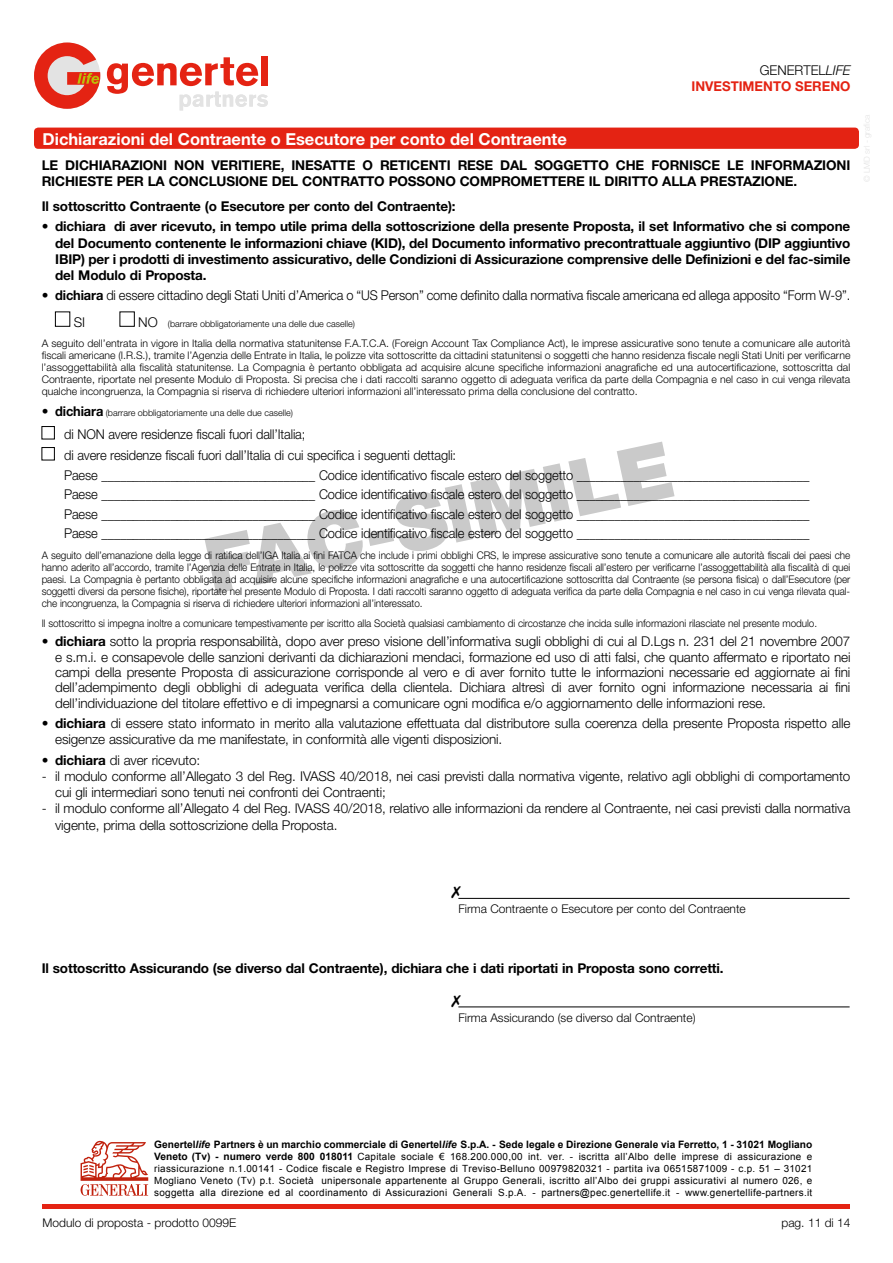
<style>
.page{position:relative;width:893px;height:1263px;background:#fff}
.page>*{position:absolute;margin:0;border:0;box-sizing:border-box;transform-origin:0 0}
.t1{font:700 16.5px "Helvetica Neue";color:#fff}
.t2{font:300 13.5px/15.3px "Helvetica Neue";letter-spacing:-.01em;color:#000}
.t3{font:700 13.5px/16.2px "Helvetica Neue";letter-spacing:-.01em;color:#000}
.t4{font:300 13.5px/19.5px "Helvetica Neue";letter-spacing:-.01em;color:#000;scale:.95 1}
.t5{font:700 13.5px/16.2px "Helvetica Neue";color:#e42313;text-align:right}
.t6{font:300 12px "Helvetica Neue";color:#000}
.t7{font:300 10.5px/12px "Helvetica Neue";letter-spacing:-.01em;color:#000;text-align:justify;scale:.95 1}
.t8{font:300 10.5px/12px "Helvetica Neue";letter-spacing:-.01em;color:#000;text-align:justify}
.t9{font:700 10.2px "Arial";color:#000}
.t10{font:9.9px/11.9px "Arial";letter-spacing:.03em;color:#000;text-align:justify}
.t11{font:300 9px "Helvetica Neue";color:#000}
.s1{font-weight:300;color:#000}
.s2{font-weight:300;font-style:italic;color:#000}
.s3{font-weight:300}
.s4{font-weight:700}
.s5{font-size:13.5px}
.s6{font-weight:700;font-size:13.5px}
.s7{font-style:italic}
.s8{font-weight:700;font-size:10.2px}
</style>
<div class="page">
<hr style="left:43px;top:1205px;width:807px;height:4px;background:#e42313">
<div style="left:261px;top:56px;width:7px;height:29px;background:#e42313"></div>
<svg style="left:107px;top:57px;width:161px;height:53px"></svg>
<svg style="left:34px;top:43px;width:66px;height:66px"></svg>
<svg style="left:81px;top:1141px;width:67px;height:55px"></svg>
<div style="left:34px;top:128px;width:825px;height:21px;background:#e42313;border-radius:4px"></div>
<div style="left:55px;top:312px;width:15px;height:14px;border:1px solid #000"></div>
<div style="left:42px;top:426px;width:13px;height:13px;border:1px solid #000"></div>
<div style="left:42px;top:447px;width:13px;height:13px;border:1px solid #000"></div>
<hr style="left:458px;top:898px;width:392px;height:1px;background:#000">
<hr style="left:458px;top:1007px;width:392px;height:1px;background:#000">
<svg style="left:204px;top:442px;width:471px;height:152px"></svg>
<p class="t5" style="left:691px;top:61px;width:160px"><span class="s1">GENERTEL</span><span class="s2">LIFE<br></span>INVESTIMENTO SERENO</p>
<p class="t1" style="left:43px;top:129px;width:526px">Dichiarazioni del Contraente o Esecutore per conto del Contraente</p>
<p class="t3" style="left:42px;top:157px;width:810px">LE DICHIARAZIONI NON VERITIERE, INESATTE O RETICENTI RESE DAL SOGGETTO CHE FORNISCE LE INFORMAZIONI<br>RICHIESTE PER LA CONCLUSIONE DEL CONTRATTO POSSONO COMPROMETTERE IL DIRITTO ALLA PRESTAZIONE.</p>
<p class="t3" style="left:42px;top:198px;width:415px">Il sottoscritto Contraente (o Esecutore per conto del Contraente):</p>
<p class="t3" style="left:55px;top:218px;width:797px;text-align:justify;text-indent:-14px"><span class="s3">•</span> dichiara di aver ricevuto, in tempo utile prima della sottoscrizione della presente Proposta, il set Informativo che si compone del Documento contenente le informazioni chiave (KID), del Documento informativo precontrattuale aggiuntivo (DIP aggiuntivo IBIP) per i prodotti di investimento assicurativo, delle Condizioni di Assicurazione comprensive delle Definizioni e del fac-simile del Modulo di Proposta.</p>
<p class="t2" style="left:74px;top:282px;width:778px;line-height:26.1px;text-indent:-32px">• <span class="s4">dichiara</span> di essere cittadino degli Stati Uniti d’America o “US Person” come definito dalla normativa fiscale americana ed allega apposito “Form W-9”.<br>SI</p>
<p class="t11" style="left:138px;top:318px;width:218px"><span class="s5">NO</span> (barrare obbligatoriamente una delle due caselle)</p>
<p class="t8" style="left:42px;top:337px;width:810px">A seguito dell’entrata in vigore in Italia della normativa statunitense F.A.T.C.A. (Foreign Account Tax Compliance Act), le imprese assicurative sono tenute a comunicare alle autorità fiscali americane (I.R.S.), tramite l’Agenzia delle Entrate in Italia, le polizze vita sottoscritte da cittadini statunitensi o soggetti che hanno residenza fiscale negli Stati Uniti per verificarne l’assoggettabilità alla fiscalità statunitense. La Compagnia è pertanto obbligata ad acquisire alcune specifiche informazioni anagrafiche ed una autocertificazione, sottoscritta dal Contraente, riportate nel presente Modulo di Proposta. Si precisa che i dati raccolti saranno oggetto di adeguata verifica da parte della Compagnia e nel caso in cui venga rilevata qualche incongruenza, la Compagnia si riserva di richiedere ulteriori informazioni all’interessato prima della conclusione del contratto.</p>
<p class="t11" style="left:42px;top:407px;width:253px"><span class="s5">•</span> <span class="s6">dichiara</span> (barrare obbligatoriamente una delle due caselle)</p>
<p class="t4" style="left:64px;top:424px;width:414px;line-height:21px">di NON avere residenze fiscali fuori dall’Italia;<br>di avere residenze fiscali fuori dall’Italia di cui specifica i seguenti dettagli:</p>
<p class="t4" style="left:64px;top:465px;width:786px;text-align:justify">Paese __________________________________ Codice identificativo fiscale estero del soggetto _____________________________________ Paese __________________________________ Codice identificativo fiscale estero del soggetto _____________________________________ Paese __________________________________ Codice identificativo fiscale estero del soggetto _____________________________________ Paese __________________________________ Codice identificativo fiscale estero del soggetto _____________________________________</p>
<p class="t7" style="left:42px;top:549px;width:853px">A seguito dell’emanazione della legge di ratifica dell’IGA Italia ai fini FATCA che include i primi obblighi CRS, le imprese assicurative sono tenute a comunicare alle autorità fiscali dei paesi che hanno aderito all’accordo, tramite l’Agenzia delle Entrate in Italia, le polizze vita sottoscritte da soggetti che hanno residenze fiscali all’estero per verificarne l’assoggettabilità alla fiscalità di quei paesi. La Compagnia è pertanto obbligata ad acquisire alcune specifiche informazioni anagrafiche e una autocertificazione sottoscritta dal Contraente (se persona fisica) o dall’Esecutore (per soggetti diversi da persone fisiche), riportate nel presente Modulo di Proposta. I dati raccolti saranno oggetto di adeguata verifica da parte della Compagnia e nel caso in cui venga rilevata qual&shy;che incongruenza, la Compagnia si riserva di richiedere ulteriori informazioni all’interessato.</p>
<p class="t7" style="left:42px;top:617px;width:818px">Il sottoscritto si impegna inoltre a comunicare tempestivamente per iscritto alla Società qualsiasi cambiamento di circostanze che incida sulle informazioni rilasciate nel presente modulo.</p>
<p class="t2" style="left:55px;top:634px;width:797px;text-align:justify;text-indent:-14px">• <span class="s4">dichiara</span> sotto la propria responsabilità, dopo aver preso visione dell’informativa sugli obblighi di cui al D.Lgs n. 231 del 21 novembre 2007 e s.m.i. e consapevole delle sanzioni derivanti da dichiarazioni mendaci, formazione ed uso di atti falsi, che quanto affermato e riportato nei campi della presente Proposta di assicurazione corrisponde al vero e di aver fornito tutte le informazioni necessarie ed aggiornate ai fini dell’adempimento degli obblighi di adeguata verifica della clientela. Dichiara altresì di aver fornito ogni informazione necessaria ai fini dell’individuazione del titolare effettivo e di impegnarsi a comunicare ogni modifica e/o aggiornamento delle informazioni rese.</p>
<p class="t2" style="left:55px;top:715px;width:797px;line-height:16.2px;text-indent:-14px">• <span class="s4">dichiara</span> di essere stato informato in merito alla valutazione effettuata dal distributore sulla coerenza della presente Proposta rispetto alle esigenze assicurative da me manifestate, in conformità alle vigenti disposizioni.</p>
<p class="t2" style="left:42px;top:752px;width:160px">• <span class="s4">dichiara</span> di aver ricevuto:</p>
<p class="t2" style="left:55px;top:768px;width:797px;line-height:16.2px;text-indent:-14px">- il modulo conforme all’Allegato 3 del Reg. IVASS 40/2018, nei casi previsti dalla normativa vigente, relativo agli obblighi di comportamento cui gli intermediari sono tenuti nei confronti dei Contraenti;</p>
<p class="t2" style="left:55px;top:800px;width:797px;line-height:16.2px;text-indent:-14px">- il modulo conforme all’Allegato 4 del Reg. IVASS 40/2018, relativo alle informazioni da rendere al Contraente, nei casi previsti dalla normativa vigente, prima della sottoscrizione della Proposta.</p>
<p class="t6" style="left:458px;top:901px;width:289px">Firma Contraente o Esecutore per conto del Contraente</p>
<p class="t3" style="left:42px;top:960px;width:683px">Il sottoscritto Assicurando (se diverso dal Contraente), dichiara che i dati riportati in Proposta sono corretti.</p>
<p class="t6" style="left:458px;top:1010px;width:239px">Firma Assicurando (se diverso dal Contraente)</p>
<p class="t9" style="left:154px;top:1138px;width:660px">Genertel<span class="s7">life</span> Partners è un marchio commerciale di Genertel<span class="s7">life</span> S.p.A. - Sede legale e Direzione Generale via Ferretto, 1 - 31021 Mogliano</p>
<p class="t10" style="left:154px;top:1151px;width:660px"><span class="s8">Veneto (Tv) - numero verde 800 018011</span> Capitale sociale € 168.200.000,00 int. ver. - iscritta all’Albo delle imprese di assicurazione e riassicurazione n.1.00141 - Codice fiscale e Registro Imprese di Treviso-Belluno 00979820321 - partita iva 06515871009 - c.p. 51 – 31021<br>Mogliano Veneto (Tv) p.t. Società unipersonale appartenente al Gruppo Generali, iscritto all’Albo dei gruppi assicurativi al numero 026, e soggetta alla direzione ed al coordinamento di Assicurazioni Generali S.p.A. - partners@pec.genertellife.it - www.genertellife-partners.it</p>
<p class="t6" style="left:43px;top:1215px;width:195px">Modulo di proposta - prodotto 0099E</p>
<p class="t6" style="left:781px;top:1215px;width:70px">pag. 11 di 14</p>
</div>
